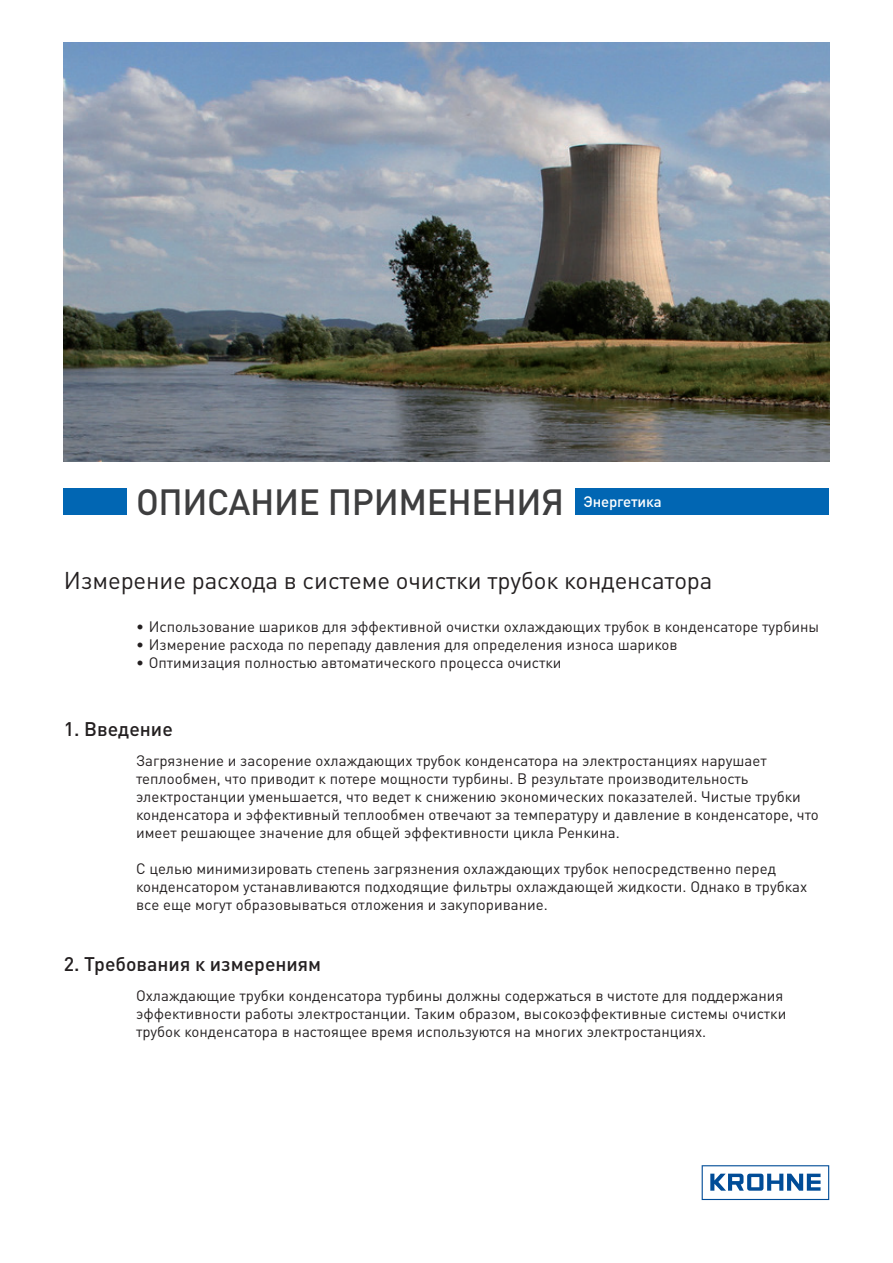
<style>
.page{position:relative;width:893px;height:1263px;background:#fff}
.page>*{position:absolute;margin:0;border:0;box-sizing:border-box;transform-origin:0 0}
.t1{font:500 36px "DIN Pro";letter-spacing:-.01em;color:#3e3e3f}
.t2{font:24px "DIN Pro";letter-spacing:-.005em;color:#231f20}
.t3{font:500 19.5px "DIN Pro";color:#231f20}
.t4{font:15px/18px "DIN Pro";color:#231f20}
.t5{font:500 15px "DIN Pro";letter-spacing:-.01em;color:#fff}
</style>
<div class="page">
<img style="left:64px;top:42px;width:765px;height:419px">
<div style="left:64px;top:488px;width:765px;height:26px;background:#0166b3"></div>
<div style="left:128px;top:488px;width:447px;height:42px;background:#fff"></div>
<svg style="left:702px;top:1165px;width:127px;height:35px"></svg>
<h1 class="t1" style="left:136px;top:477px;width:430px">ОПИСАНИЕ ПРИМЕНЕНИЯ</h1>
<p class="t5" style="left:583px;top:491px;width:80px">Энергетика</p>
<h2 class="t2" style="left:64px;top:564px;width:650px">Измерение расхода в системе очистки трубок конденсатора</h2>
<p class="t4" style="left:136px;top:617px;width:685px">• Использование шариков для эффективной очистки охлаждающих трубок в конденсаторе турбины</p>
<p class="t4" style="left:136px;top:635px;width:543px">• Измерение расхода по перепаду давления для определения износа шариков</p>
<p class="t4" style="left:136px;top:653px;width:427px">• Оптимизация полностью автоматического процесса очистки</p>
<h3 class="t3" style="left:64px;top:716px;width:111px">1. Введение</h3>
<p class="t4" style="left:136px;top:750px;width:684px">Загрязнение и засорение охлаждающих трубок конденсатора на электростанциях нарушает теплообмен, что приводит к потере мощности турбины. В результате производительность электростанции уменьшается, что ведет к снижению экономических показателей. Чистые трубки конденсатора и эффективный теплообмен отвечают за температуру и давление в конденсаторе, что имеет решающее значение для общей эффективности цикла Ренкина.</p>
<p class="t4" style="left:136px;top:858px;width:673px">С целью минимизировать степень загрязнения охлаждающих трубок непосредственно перед конденсатором устанавливаются подходящие фильтры охлаждающей жидкости. Однако в трубках все еще могут образовываться отложения и закупоривание.</p>
<h3 class="t3" style="left:64px;top:950px;width:259px">2. Требования к измерениям</h3>
<p class="t4" style="left:136px;top:986px;width:652px">Охлаждающие трубки конденсатора турбины должны содержаться в чистоте для поддержания эффективности работы электростанции. Таким образом, высокоэффективные системы очистки трубок конденсатора в настоящее время используются на многих электростанциях.</p>
</div>
